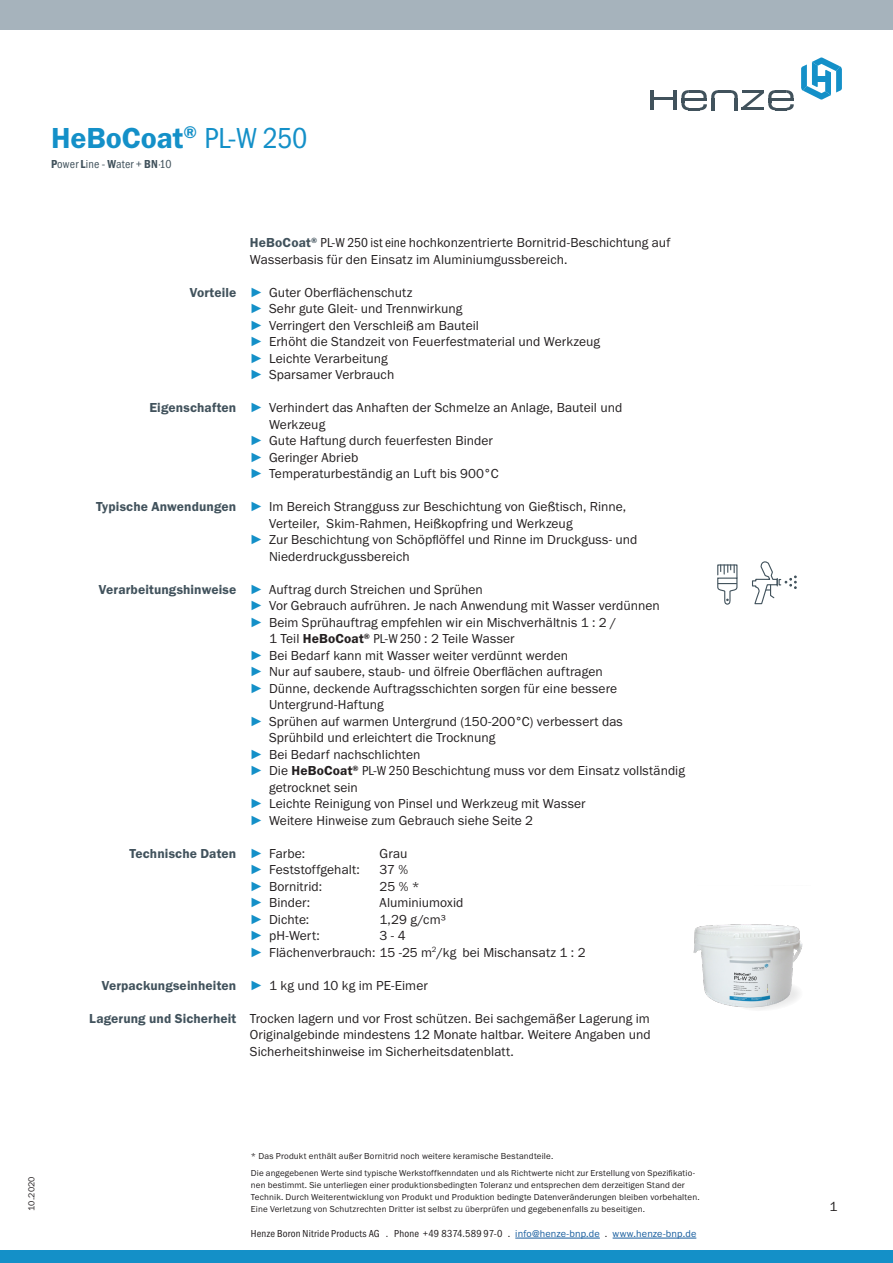
<style>
.page{position:relative;width:893px;height:1263px;background:#fff}
.page>*{position:absolute;margin:0;border:0;box-sizing:border-box;transform-origin:0 0}
.Produktname_groß{font:30px "Franklin Gothic URW Dem";color:#1490c8}
.Fließtext_Datenblatt{font:13.5px/16.5px "Franklin Gothic URW Boo";letter-spacing:.005em;color:#231f20}
.Fließtext_Datenblatt-2{font:13.5px "Franklin Gothic URW Dem";letter-spacing:.01em;color:#41525c}
.Produktname_groß-2{font:12px "Franklin Gothic URW Con Boo";letter-spacing:.01em;color:#41525c}
.t1{font:10.5px "Franklin Gothic URW Con Boo";letter-spacing:.02em;color:#231f20}
.BU{font:9px/12px "Franklin Gothic URW Boo";letter-spacing:.015em;color:#231f20}
.Fließtext_Datenblatt-3{font:9px "Franklin Gothic URW Boo";letter-spacing:.01em;color:#231f20}
.s1{font-family:"Franklin Gothic URW Con Boo"}
.s2{font-family:"Franklin Gothic URW Con Dem"}
.s3{font-family:"Franklin Gothic URW Dem";color:#41525c}
.s4{font-family:"Franklin Gothic";font-weight:500;font-stretch:condensed;color:#1490c8}
.s5{font-family:"Franklin Gothic URW Dem"}
.s6{font-family:"Franklin Gothic URW Boo";color:#231f20}
.s7{font-family:"Franklin Gothic URW Boo";font-size:10.2px}
.s8{font-family:"Franklin Gothic URW Boo";font-size:10.2px;color:#175d9e}
</style>
<div class="page">
<div style="left:0;top:0;width:893px;height:30px;background:#a6b3bc"></div>
<div style="left:0;top:1250px;width:893px;height:13px;background:#1490c8"></div>
<svg style="left:801px;top:57px;width:41px;height:43px"></svg>
<div style="left:817px;top:76px;width:9px;height:5px;background:#1490c8"></div>
<hr style="left:650px;top:90px;width:4px;height:20px;background:#41525c">
<hr style="left:674px;top:90px;width:3px;height:20px;background:#41525c">
<hr style="left:653px;top:97px;width:22px;height:3px;background:#41525c">
<svg style="left:681px;top:90px;width:113px;height:20px"></svg>
<hr style="left:515px;top:1238px;width:85px;height:1px;background:#175d9e">
<hr style="left:613px;top:1238px;width:83px;height:1px;background:#175d9e">
<svg style="left:717px;top:564px;width:21px;height:41px"></svg>
<svg style="left:752px;top:561px;width:45px;height:44px"></svg>
<img style="left:693px;top:924px;width:110px;height:86px">
<p class="Produktname_groß" style="left:51px;top:120px;width:258px">HeBoCoat<sup>®</sup> <span class="s1">PL-W 250</span></p>
<p class="Produktname_groß-2" style="left:51px;top:157px;width:122px"><span class="s2">P</span>ower <span class="s2">L</span>ine - <span class="s2">W</span>ater + <span class="s2">BN</span>⋅10</p>
<p class="Fließtext_Datenblatt" style="left:250px;top:234px;width:422px"><span class="s3">HeBoCoat</span><sup>®</sup> <span class="s1">PL-W 250 ist eine</span> hochkonzentrierte Bornitrid-Beschichtung auf</p>
<p class="Fließtext_Datenblatt" style="left:250px;top:251px;width:319px">Wasserbasis für den Einsatz im Aluminiumgussbereich.</p>
<p class="Fließtext_Datenblatt" style="left:190px;top:284px;width:224px"><span class="s3">Vorteile</span> <span class="s4">►</span> Guter Oberflächenschutz</p>
<p class="Fließtext_Datenblatt" style="left:250px;top:300px;width:214px"><span class="s4">►</span> Sehr gute Gleit- und Trennwirkung</p>
<p class="Fließtext_Datenblatt" style="left:250px;top:317px;width:231px"><span class="s4">►</span> Verringert den Verschleiß am Bauteil</p>
<p class="Fließtext_Datenblatt" style="left:250px;top:333px;width:352px"><span class="s4">►</span> Erhöht die Standzeit von Feuerfestmaterial und Werkzeug</p>
<p class="Fließtext_Datenblatt" style="left:250px;top:350px;width:139px"><span class="s4">►</span> Leichte Verarbeitung</p>
<p class="Fließtext_Datenblatt" style="left:250px;top:366px;width:146px"><span class="s4">►</span> Sparsamer Verbrauch</p>
<p class="Fließtext_Datenblatt" style="left:149px;top:399px;width:474px"><span class="s3">Eigenschaften</span> <span class="s4">►</span> Verhindert das Anhaften der Schmelze an Anlage, Bauteil und</p>
<p class="Fließtext_Datenblatt" style="left:269px;top:416px;width:58px">Werkzeug</p>
<p class="Fließtext_Datenblatt" style="left:250px;top:432px;width:245px"><span class="s4">►</span> Gute Haftung durch feuerfesten Binder</p>
<p class="Fließtext_Datenblatt" style="left:250px;top:449px;width:110px"><span class="s4">►</span> Geringer Abrieb</p>
<p class="Fließtext_Datenblatt" style="left:250px;top:465px;width:250px"><span class="s4">►</span> Temperaturbeständig an Luft bis 900°C</p>
<p class="Fließtext_Datenblatt" style="left:269px;top:498px;width:359px;text-indent:-173px"><span class="s3">Typische Anwendungen</span> <span class="s4">►</span> Im Bereich Strangguss zur Beschichtung von Gießtisch, Rinne,<br>Verteiler, Skim-Rahmen, Heißkopfring und Werkzeug</p>
<p class="Fließtext_Datenblatt" style="left:250px;top:531px;width:389px"><span class="s4">►</span> Zur Beschichtung von Schöpflöffel und Rinne im Druckguss- und</p>
<p class="Fließtext_Datenblatt" style="left:269px;top:548px;width:142px">Niederdruckgussbereich</p>
<p class="Fließtext_Datenblatt" style="left:99px;top:581px;width:385px"><span class="s3">Verarbeitungshinweise</span> <span class="s4">►</span> Auftrag durch Streichen und Sprühen</p>
<p class="Fließtext_Datenblatt" style="left:250px;top:597px;width:411px"><span class="s4">►</span> Vor Gebrauch aufrühren. Je nach Anwendung mit Wasser verdünnen</p>
<p class="Fließtext_Datenblatt" style="left:250px;top:614px;width:368px"><span class="s4">►</span> Beim Sprühauftrag empfehlen wir ein Mischverhältnis 1 : 2 /</p>
<p class="Fließtext_Datenblatt" style="left:269px;top:630px;width:247px">1 Teil <span class="s5">HeBoCoat</span><sup>®</sup> <span class="s1">PL-W 250</span> : 2 Teile Wasser</p>
<p class="Fließtext_Datenblatt" style="left:250px;top:647px;width:320px"><span class="s4">►</span> Bei Bedarf kann mit Wasser weiter verdünnt werden</p>
<p class="Fließtext_Datenblatt" style="left:250px;top:663px;width:354px"><span class="s4">►</span> Nur auf saubere, staub- und ölfreie Oberflächen auftragen</p>
<p class="Fließtext_Datenblatt" style="left:269px;top:680px;width:350px;text-indent:-19px"><span class="s4">►</span> Dünne, deckende Auftragsschichten sorgen für eine bessere<br>Untergrund-Haftung</p>
<p class="Fließtext_Datenblatt" style="left:269px;top:713px;width:355px;text-indent:-19px"><span class="s4">►</span> Sprühen auf warmen Untergrund (150-200°C) verbessert das<br>Sprühbild und erleichtert die Trocknung</p>
<p class="Fließtext_Datenblatt" style="left:250px;top:746px;width:172px"><span class="s4">►</span> Bei Bedarf nachschlichten</p>
<p class="Fließtext_Datenblatt" style="left:250px;top:762px;width:437px"><span class="s4">►</span> Die <span class="s5">HeBoCoat</span><sup>®</sup> <span class="s1">PL-W 250</span> Beschichtung muss vor dem Einsatz vollständig</p>
<p class="Fließtext_Datenblatt" style="left:269px;top:779px;width:90px">getrocknet sein</p>
<p class="Fließtext_Datenblatt" style="left:250px;top:795px;width:337px"><span class="s4">►</span> Leichte Reinigung von Pinsel und Werkzeug mit Wasser</p>
<p class="Fließtext_Datenblatt" style="left:250px;top:812px;width:285px"><span class="s4">►</span> Weitere Hinweise zum Gebrauch siehe Seite 2</p>
<p class="Fließtext_Datenblatt-2" style="left:129px;top:845px;width:177px">Technische Daten <span class="s4">►</span> <span class="s6">Farbe:</span></p>
<p class="Fließtext_Datenblatt" style="left:380px;top:845px;width:29px">Grau</p>
<p class="Fließtext_Datenblatt" style="left:250px;top:861px;width:111px"><span class="s4">►</span> Feststoffgehalt:</p>
<p class="Fließtext_Datenblatt" style="left:380px;top:861px;width:30px">37 %</p>
<p class="Fließtext_Datenblatt" style="left:250px;top:878px;width:74px"><span class="s4">►</span> Bornitrid:</p>
<p class="Fließtext_Datenblatt" style="left:380px;top:878px;width:42px">25 % *</p>
<p class="Fließtext_Datenblatt" style="left:250px;top:894px;width:62px"><span class="s4">►</span> Binder:</p>
<p class="Fließtext_Datenblatt" style="left:380px;top:894px;width:85px">Aluminiumoxid</p>
<p class="Fließtext_Datenblatt" style="left:250px;top:911px;width:61px"><span class="s4">►</span> Dichte:</p>
<p class="Fließtext_Datenblatt" style="left:380px;top:911px;width:68px">1,29 g/cm³</p>
<p class="Fließtext_Datenblatt" style="left:250px;top:927px;width:71px"><span class="s4">►</span> pH-Wert:</p>
<p class="Fließtext_Datenblatt" style="left:380px;top:927px;width:27px">3 - 4</p>
<p class="Fließtext_Datenblatt" style="left:250px;top:944px;width:337px"><span class="s4">►</span> Flächenverbrauch: 15 -25 m<sup>2</sup>/kg bei Mischansatz 1 : 2</p>
<p class="Fließtext_Datenblatt-2" style="left:102px;top:977px;width:328px">Verpackungseinheiten <span class="s4">►</span> <span class="s6">1 kg und 10 kg im PE-Eimer</span></p>
<p class="Fließtext_Datenblatt" style="left:89px;top:1010px;width:562px"><span class="s3">Lagerung und Sicherheit</span> Trocken lagern und vor Frost schützen. Bei sachgemäßer Lagerung im</p>
<p class="Fließtext_Datenblatt" style="left:250px;top:1026px;width:402px">Originalgebinde mindestens 12 Monate haltbar. Weitere Angaben und<br>Sicherheitshinweise im Sicherheitsdatenblatt.</p>
<p class="Fließtext_Datenblatt-3" style="left:26px;top:1211px;width:36px;rotate:-90deg">10.2020</p>
<p class="BU" style="left:251px;top:1150px;width:304px">* Das Produkt enthält außer Bornitrid noch weitere keramische Bestandteile.</p>
<p class="BU" style="left:251px;top:1166px;width:446px">Die angegebenen Werte sind typische Werkstoffkenndaten und als Richtwerte nicht zur Erstellung von Spezifikatio-</p>
<p class="BU" style="left:251px;top:1178px;width:450px">nen bestimmt. Sie unterliegen einer produktionsbedingten Toleranz und entsprechen dem derzeitigen Stand der<br>Technik. Durch Weiterentwicklung von Produkt und Produktion bedingte Datenveränderungen bleiben vorbehalten.</p>
<p class="BU" style="left:251px;top:1202px;width:396px">Eine Verletzung von Schutzrechten Dritter ist selbst zu überprüfen und gegebenenfalls zu beseitigen.</p>
<p class="Fließtext_Datenblatt" style="left:830px;top:1198px;width:9px">1</p>
<p class="t1" style="left:251px;top:1227px;width:447px">Henze Boron Nitride Products AG . Phone +49 8374.589 97-0 <span class="s7">.</span> <span class="s8">info@henze-bnp.de</span> <span class="s7">.</span> <span class="s8">www.henze-bnp.de</span></p>
</div>
